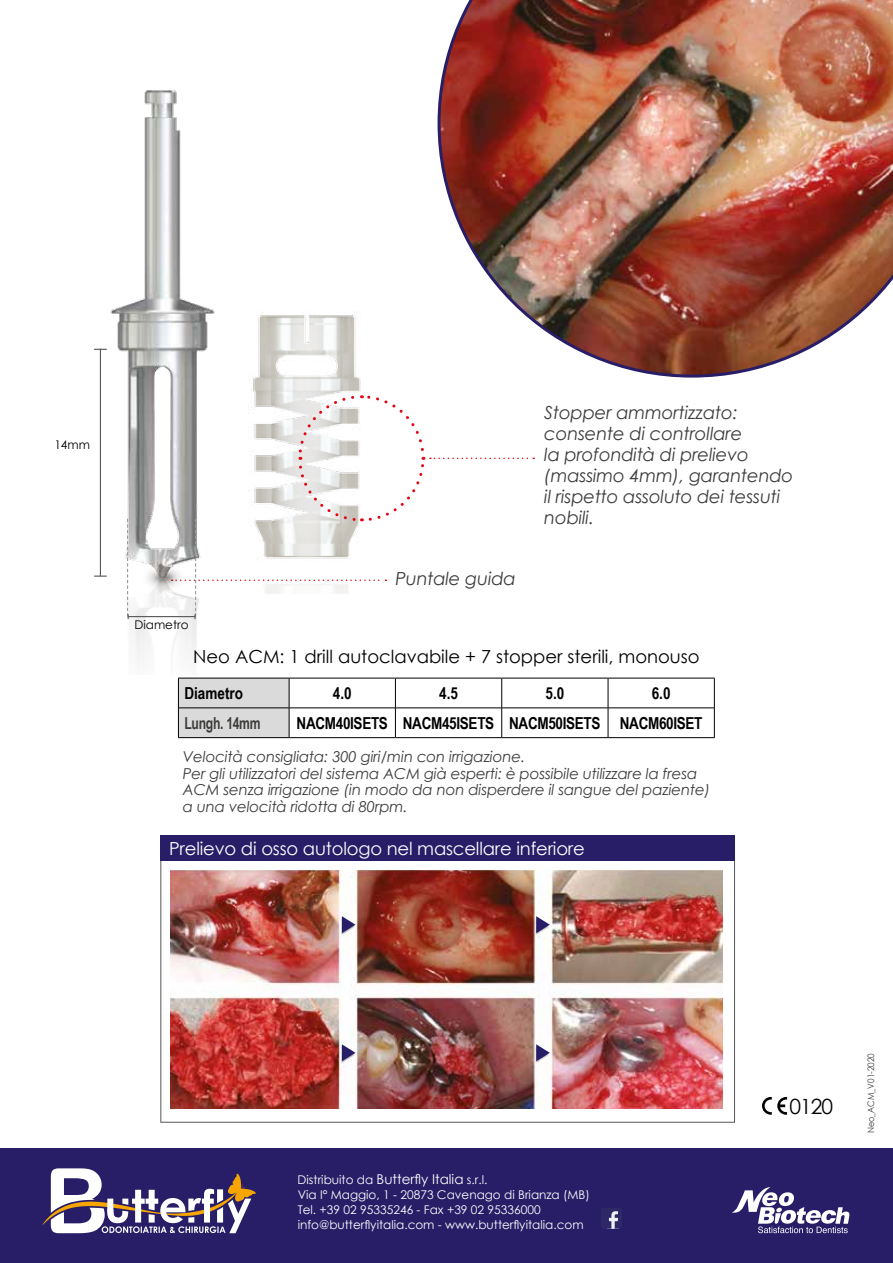
<style>
.page{position:relative;width:893px;height:1263px;background:#fff}
.page>*{position:absolute;margin:0;border:0;box-sizing:border-box;transform-origin:0 0}
.t1{font:21px "Century Gothic";color:#000}
.t2{font:italic 18px/21px "Century Gothic";letter-spacing:-.01em;color:#3c3c3b}
.t3{font:18px "Century Gothic";color:#000}
.t4{font:18px "Century Gothic";letter-spacing:-.01em;color:#fff}
.t5{font:700 16.5px "Arial Narrow";letter-spacing:-.02em;color:#000}
.t6{font:700 16.5px "Arial Narrow";letter-spacing:-.02em;color:#3c3c3b;scale:.9 1}
.t7{font:700 16.5px "Arial Narrow";color:#000}
.t8{font:italic 15px/16.5px "Century Gothic";letter-spacing:-.01em;color:#3c3c3b}
.t9{font:12px/15px "Century Gothic";color:#fff}
.t10{font:12px "Century Gothic";color:#000}
.t11{font:9px "Century Gothic";color:#3c3c3b;scale:.9 1}
.s1{font-size:13.5px}
</style>
<div class="page">
<img style="left:438px;top:0;width:455px;height:378px">
<img style="left:102px;top:90px;width:113px;height:574px">
<img style="left:253px;top:315px;width:108px;height:79px">
<img style="left:170px;top:871px;width:553px;height:238px">
<svg style="left:342px;top:1044px;width:13px;height:17px"></svg>
<div style="left:161px;top:835px;width:574px;height:26px;background:#281d67"></div>
<svg style="left:342px;top:916px;width:13px;height:17px"></svg>
<svg style="left:536px;top:916px;width:14px;height:17px"></svg>
<svg style="left:536px;top:1044px;width:14px;height:17px"></svg>
<hr style="left:128px;top:616px;width:67px;height:1px;background:#575756">
<svg style="left:127px;top:519px;width:2px;height:100px"></svg>
<svg style="left:172px;top:394px;width:362px;height:225px"></svg>
<div style="left:0;top:1148px;width:893px;height:115px;background:#281d67"></div>
<svg style="left:762px;top:1097px;width:25px;height:18px"></svg>
<hr style="left:100px;top:349px;width:1px;height:227px;background:#575756">
<svg style="left:94px;top:349px;width:13px;height:1px"></svg>
<svg style="left:94px;top:575px;width:13px;height:2px"></svg>
<svg style="left:601px;top:1208px;width:21px;height:21px"></svg>
<svg style="left:732px;top:1187px;width:117px;height:46px"></svg>
<svg style="left:43px;top:1168px;width:213px;height:65px"></svg>
<hr style="left:289px;top:678px;width:106px;height:1px;background:#000">
<hr style="left:395px;top:678px;width:107px;height:1px;background:#000">
<hr style="left:502px;top:678px;width:106px;height:1px;background:#000">
<hr style="left:608px;top:678px;width:107px;height:1px;background:#000">
<hr style="left:714px;top:678px;width:1px;height:30px;background:#000">
<svg style="left:714px;top:708px;width:1px;height:29px"></svg>
<hr style="left:289px;top:737px;width:106px;height:1px;background:#000">
<hr style="left:395px;top:737px;width:107px;height:1px;background:#000">
<hr style="left:502px;top:737px;width:106px;height:1px;background:#000">
<hr style="left:608px;top:737px;width:107px;height:1px;background:#000">
<hr style="left:395px;top:678px;width:1px;height:30px;background:#000">
<hr style="left:501px;top:678px;width:1px;height:30px;background:#000">
<hr style="left:608px;top:678px;width:1px;height:30px;background:#000">
<hr style="left:289px;top:708px;width:106px;height:1px;background:#000">
<hr style="left:395px;top:708px;width:107px;height:1px;background:#000">
<svg style="left:395px;top:708px;width:1px;height:29px"></svg>
<hr style="left:502px;top:708px;width:106px;height:1px;background:#000">
<svg style="left:501px;top:708px;width:1px;height:29px"></svg>
<hr style="left:608px;top:708px;width:106px;height:1px;background:#000">
<svg style="left:608px;top:708px;width:1px;height:29px"></svg>
<svg style="left:178px;top:678px;width:112px;height:60px;background:#cdcdcd"></svg>
<p class="t10" style="left:54px;top:436px;width:37px">14mm</p>
<p class="t10" style="left:135px;top:616px;width:56px">Diametro</p>
<p class="t2" style="left:395px;top:568px;width:122px">Puntale guida</p>
<p class="t2" style="left:544px;top:401px;width:251px">Stopper ammortizzato: consente di controllare<br>la profondità di prelievo (massimo 4mm), garantendo il rispetto assoluto dei tessuti nobili.</p>
<p class="t3" style="left:193px;top:644px;width:508px">Neo ACM: 1 drill autoclavabile + 7 stopper sterili, monouso</p>
<p class="t7" style="left:184px;top:681px;width:60px">Diametro</p>
<p class="t5" style="left:333px;top:681px;width:20px">4.0</p>
<p class="t5" style="left:439px;top:681px;width:20px">4.5</p>
<p class="t5" style="left:545px;top:681px;width:20px">5.0</p>
<p class="t5" style="left:652px;top:681px;width:20px">6.0</p>
<p class="t6" style="left:184px;top:710px;width:86px">Lungh. 14mm</p>
<p class="t5" style="left:297px;top:710px;width:407px">NACM40ISETS NACM45ISETS NACM50ISETS NACM60ISET</p>
<p class="t8" style="left:183px;top:748px;width:529px">Velocità consigliata: 300 giri/min con irrigazione.<br>Per gli utilizzatori del sistema ACM già esperti: è possibile utilizzare la fresa ACM senza irrigazione (in modo da non disperdere il sangue del paziente) a una velocità ridotta di 80rpm.</p>
<p class="t4" style="left:169px;top:836px;width:417px">Prelievo di osso autologo nel mascellare inferiore</p>
<p class="t9" style="left:298px;top:1172px;width:294px">Distribuito da <span class="s1">Butterfly Italia</span> s.r.l.<br>Via I° Maggio, 1 - 20873 Cavenago di Brianza (MB)<br>Tel. +39 02 95335246 - Fax +39 02 95336000 info@butterflyitalia.com - www.butterflyitalia.com</p>
<h1 class="t1" style="left:790px;top:1091px;width:45px">0120</h1>
<p class="t11" style="left:865px;top:1133px;width:90px;rotate:-90deg">Neo_ACM_V01-2020</p>
</div>
